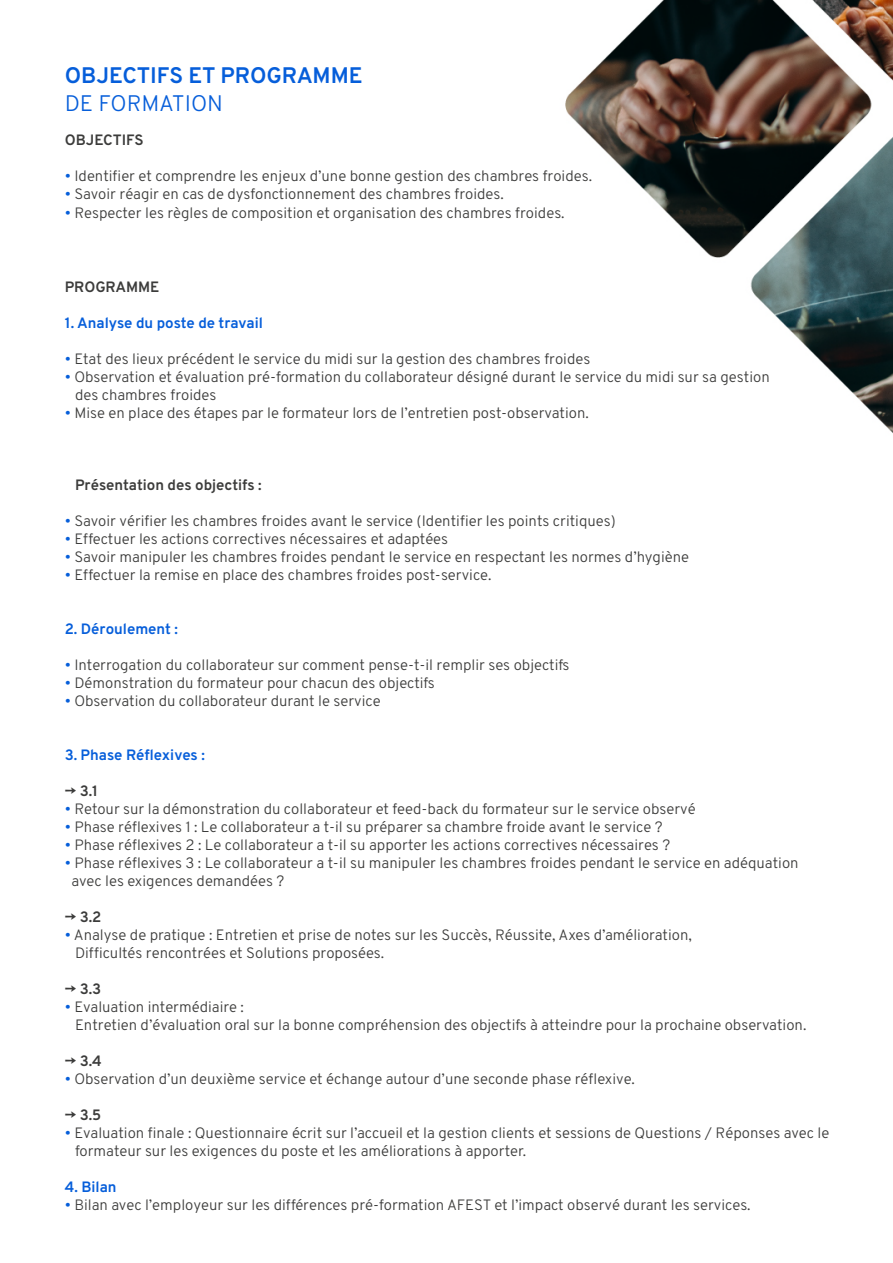
<style>
.page{position:relative;width:893px;height:1263px;background:#fff}
.page>*{position:absolute;margin:0;border:0;box-sizing:border-box;transform-origin:0 0}
.t1{font:700 22.5px "Overpass";color:#065eda}
.t2{font:300 22.5px "Overpass";color:#065eda}
.t3{font:300 15px/18px "Overpass";color:#3c3c3b}
.t4{font:700 15px "Overpass";color:#065eda}
.t5{font:700 15px "Overpass";color:#3c3c3b}
.s1{color:#065eda}
</style>
<div class="page">
<img style="left:565px;top:0;width:328px;height:433px">
<h1 class="t1" style="left:65px;top:61px;width:300px">OBJECTIFS ET PROGRAMME</h1>
<h1 class="t2" style="left:65px;top:90px;width:160px">DE FORMATION</h1>
<p class="t5" style="left:65px;top:131px;width:81px">OBJECTIFS</p>
<p class="t3" style="left:65px;top:167px;width:529px"><span class="s1">•</span> Identifier et comprendre les enjeux d’une bonne gestion des chambres froides.</p>
<p class="t3" style="left:65px;top:185px;width:441px"><span class="s1">•</span> Savoir réagir en cas de dysfonctionnement des chambres froides.</p>
<p class="t3" style="left:65px;top:203px;width:501px"><span class="s1">•</span> Respecter les règles de composition et organisation des chambres froides.</p>
<p class="t5" style="left:65px;top:277px;width:96px">PROGRAMME</p>
<p class="t4" style="left:65px;top:313px;width:200px">1. Analyse du poste de travail</p>
<p class="t3" style="left:65px;top:350px;width:527px"><span class="s1">•</span> Etat des lieux précédent le service du midi sur la gestion des chambres froides</p>
<p class="t3" style="left:75px;top:368px;width:696px;text-indent:-10px"><span class="s1">•</span> Observation et évaluation pré-formation du collaborateur désigné durant le service du midi sur sa gestion des chambres froides</p>
<p class="t3" style="left:65px;top:404px;width:526px"><span class="s1">•</span> Mise en place des étapes par le formateur lors de l’entretien post-observation.</p>
<p class="t5" style="left:75px;top:475px;width:188px">Présentation des objectifs :</p>
<p class="t3" style="left:65px;top:512px;width:553px"><span class="s1">•</span> Savoir vérifier les chambres froides avant le service (Identifier les points critiques)</p>
<p class="t3" style="left:65px;top:530px;width:385px"><span class="s1">•</span> Effectuer les actions correctives nécessaires et adaptées</p>
<p class="t3" style="left:65px;top:548px;width:626px"><span class="s1">•</span> Savoir manipuler les chambres froides pendant le service en respectant les normes d’hygiène</p>
<p class="t3" style="left:65px;top:566px;width:428px"><span class="s1">•</span> Effectuer la remise en place des chambres froides post-service.</p>
<p class="t4" style="left:65px;top:619px;width:115px">2. Déroulement :</p>
<p class="t3" style="left:65px;top:656px;width:506px"><span class="s1">•</span> Interrogation du collaborateur sur comment pense-t-il remplir ses objectifs</p>
<p class="t3" style="left:65px;top:674px;width:372px"><span class="s1">•</span> Démonstration du formateur pour chacun des objectifs</p>
<p class="t3" style="left:65px;top:692px;width:317px"><span class="s1">•</span> Observation du collaborateur durant le service</p>
<p class="t4" style="left:65px;top:745px;width:142px">3. Phase Réflexives :</p>
<p class="t5" style="left:65px;top:781px;width:35px">→ 3.1</p>
<p class="t3" style="left:65px;top:800px;width:632px"><span class="s1">•</span> Retour sur la démonstration du collaborateur et feed-back du formateur sur le service observé</p>
<p class="t3" style="left:65px;top:818px;width:599px"><span class="s1">•</span> Phase réflexives 1 : Le collaborateur a t-il su préparer sa chambre froide avant le service ?</p>
<p class="t3" style="left:65px;top:836px;width:607px"><span class="s1">•</span> Phase réflexives 2 : Le collaborateur a t-il su apporter les actions correctives nécessaires ?</p>
<p class="t3" style="left:72px;top:854px;width:729px;text-indent:-7px"><span class="s1">•</span> Phase réflexives 3 : Le collaborateur a t-il su manipuler les chambres froides pendant le service en adéquation avec les exigences demandées ?</p>
<p class="t5" style="left:65px;top:907px;width:38px">→ 3.2</p>
<p class="t3" style="left:75px;top:926px;width:618px;text-indent:-10px"><span class="s1">•</span> Analyse de pratique : Entretien et prise de notes sur les Succès, Réussite, Axes d’amélioration,<br>Difficultés rencontrées et Solutions proposées.</p>
<p class="t5" style="left:65px;top:979px;width:38px">→ 3.3</p>
<p class="t3" style="left:75px;top:998px;width:733px;text-indent:-10px"><span class="s1">•</span> Evaluation intermédiaire :<br>Entretien d’évaluation oral sur la bonne compréhension des objectifs à atteindre pour la prochaine observation.</p>
<p class="t5" style="left:65px;top:1051px;width:39px">→ 3.4</p>
<p class="t3" style="left:65px;top:1070px;width:572px"><span class="s1">•</span> Observation d’un deuxième service et échange autour d’une seconde phase réflexive.</p>
<p class="t5" style="left:65px;top:1105px;width:38px">→ 3.5</p>
<p class="t3" style="left:75px;top:1124px;width:756px;text-indent:-10px"><span class="s1">•</span> Evaluation finale : Questionnaire écrit sur l’accueil et la gestion clients et sessions de Questions / Réponses avec le formateur sur les exigences du poste et les améliorations à apporter.</p>
<p class="t4" style="left:65px;top:1177px;width:53px">4. Bilan</p>
<p class="t3" style="left:65px;top:1196px;width:687px"><span class="s1">•</span> Bilan avec l’employeur sur les différences pré-formation AFEST et l’impact observé durant les services.</p>
</div>
